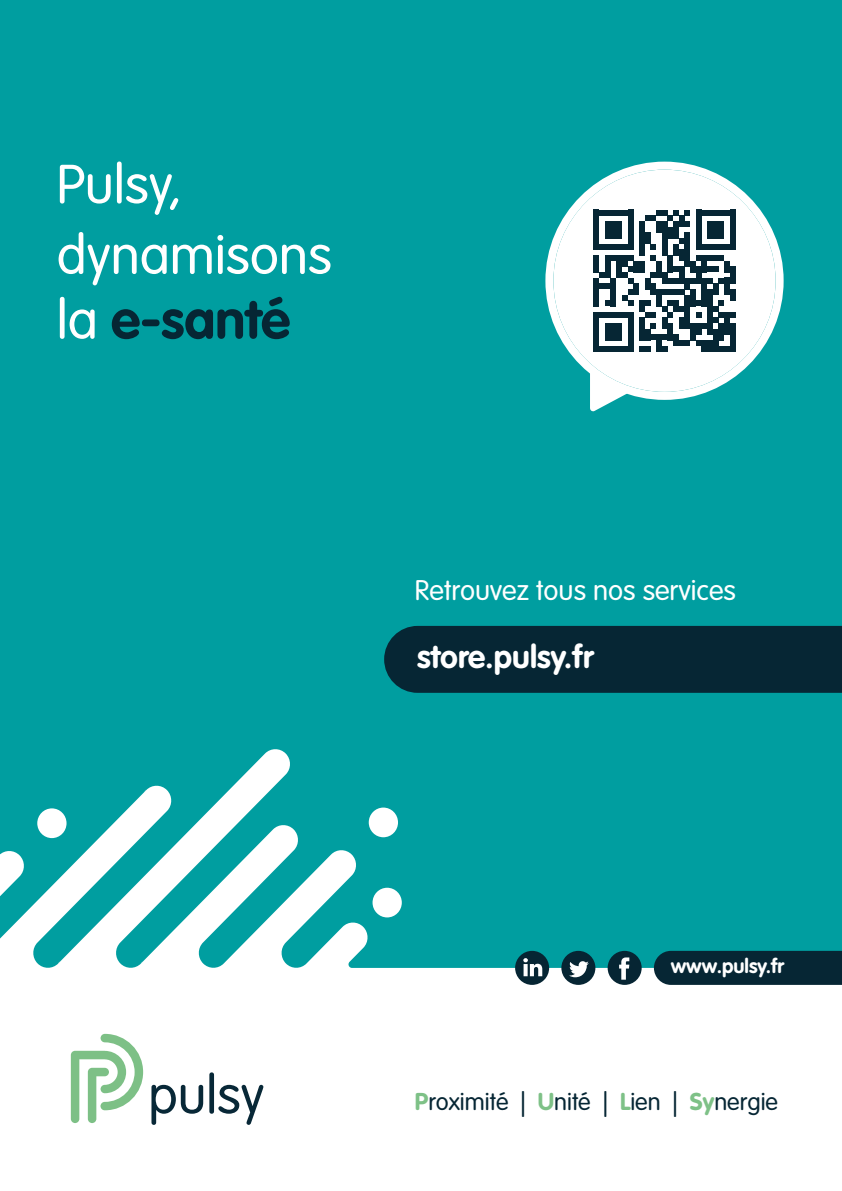
<style>
.page{position:relative;width:842px;height:1191px;background:#fff}
.page>*{position:absolute;margin:0;border:0;box-sizing:border-box;transform-origin:0 0}
.Texte{font:300 54px/64.8px "VAG Rounded Std";color:#fff}
.Texte-2{font:700 32px "VAG Rounded Std";color:#fff}
.Texte-3{font:300 28px "VAG Rounded Std";color:#fff}
.Texte-4{font:300 24px "VAG Rounded Std";color:#062634}
.Texte-5{font:700 20px "VAG Rounded Std";color:#fff}
.s1{font-weight:700;color:#062634}
.s2{font-weight:700;color:#7ec187}
</style>
<div class="page">
<div style="left:0;top:0;width:842px;height:969px;background:#009ea0"></div>
<svg style="left:151px;top:1084px;width:52px;height:40px"></svg>
<div style="left:209px;top:1072px;width:5px;height:41px;background:#082837;border-radius:2px"></div>
<svg style="left:218px;top:1084px;width:45px;height:40px"></svg>
<svg style="left:71px;top:1033px;width:72px;height:90px"></svg>
<div style="left:384px;top:626px;width:458px;height:67px;background:#062634"></div>
<svg style="left:25px;top:749px;width:817px;height:236px"></svg>
<svg style="left:0;top:851px;width:25px;height:118px"></svg>
<div style="left:37px;top:808px;width:30px;height:30px;background:#fff;border-radius:50%"></div>
<div style="left:654px;top:951px;width:188px;height:34px;background:#062634"></div>
<div style="left:515px;top:951px;width:34px;height:34px;background:#062533;border-radius:50%"></div>
<svg style="left:523px;top:958px;width:19px;height:18px"></svg>
<div style="left:608px;top:951px;width:34px;height:34px;background:#062533;border-radius:50%"></div>
<svg style="left:619px;top:957px;width:10px;height:22px"></svg>
<div style="left:561px;top:951px;width:34px;height:34px;background:#062533;border-radius:50%"></div>
<svg style="left:569px;top:961px;width:20px;height:16px"></svg>
<svg style="left:587px;top:367px;width:47px;height:45px"></svg>
<div style="left:545px;top:162px;width:239px;height:238px;border:8px solid #fff;border-radius:50%"></div>
<div style="left:553px;top:170px;width:223px;height:222px;background:#fff;border-radius:50%"></div>
<div style="left:594px;top:210px;width:5px;height:34px;background:#062634"></div>
<div style="left:594px;top:255px;width:5px;height:17px;background:#062634"></div>
<div style="left:594px;top:278px;width:5px;height:28px;background:#062634"></div>
<div style="left:594px;top:312px;width:5px;height:11px;background:#062634"></div>
<div style="left:594px;top:323px;width:5px;height:17px;background:#062634"></div>
<div style="left:594px;top:340px;width:5px;height:12px;background:#062634"></div>
<div style="left:605px;top:221px;width:6px;height:17px;background:#062634"></div>
<div style="left:605px;top:323px;width:6px;height:17px;background:#062634"></div>
<div style="left:611px;top:221px;width:5px;height:17px;background:#062634"></div>
<div style="left:611px;top:323px;width:5px;height:17px;background:#062634"></div>
<div style="left:616px;top:221px;width:6px;height:17px;background:#062634"></div>
<div style="left:616px;top:323px;width:6px;height:17px;background:#062634"></div>
<svg style="left:599px;top:210px;width:29px;height:5px"></svg>
<svg style="left:599px;top:312px;width:29px;height:6px"></svg>
<svg style="left:599px;top:346px;width:29px;height:6px"></svg>
<div style="left:628px;top:210px;width:5px;height:34px;background:#062634"></div>
<svg style="left:594px;top:244px;width:39px;height:5px"></svg>
<svg style="left:599px;top:255px;width:34px;height:51px"></svg>
<div style="left:628px;top:312px;width:5px;height:11px;background:#062634"></div>
<div style="left:628px;top:323px;width:5px;height:17px;background:#062634"></div>
<div style="left:628px;top:340px;width:5px;height:12px;background:#062634"></div>
<div style="left:633px;top:261px;width:6px;height:11px;background:#062634"></div>
<div style="left:633px;top:283px;width:6px;height:12px;background:#062634"></div>
<div style="left:639px;top:221px;width:6px;height:23px;background:#062634"></div>
<div style="left:639px;top:244px;width:6px;height:11px;background:#062634"></div>
<div style="left:639px;top:261px;width:6px;height:11px;background:#062634"></div>
<div style="left:639px;top:323px;width:6px;height:17px;background:#062634"></div>
<div style="left:645px;top:232px;width:5px;height:12px;background:#062634"></div>
<div style="left:645px;top:278px;width:5px;height:11px;background:#062634"></div>
<div style="left:645px;top:329px;width:5px;height:11px;background:#062634"></div>
<svg style="left:639px;top:346px;width:11px;height:6px"></svg>
<svg style="left:650px;top:244px;width:6px;height:5px"></svg>
<div style="left:650px;top:283px;width:6px;height:12px;background:#062634"></div>
<svg style="left:639px;top:300px;width:17px;height:29px"></svg>
<div style="left:656px;top:221px;width:6px;height:11px;background:#062634"></div>
<div style="left:656px;top:289px;width:6px;height:17px;background:#062634"></div>
<div style="left:656px;top:340px;width:6px;height:12px;background:#062634"></div>
<div style="left:662px;top:221px;width:5px;height:23px;background:#062634"></div>
<div style="left:662px;top:244px;width:5px;height:11px;background:#062634"></div>
<svg style="left:650px;top:335px;width:17px;height:5px"></svg>
<svg style="left:662px;top:346px;width:5px;height:6px"></svg>
<div style="left:667px;top:227px;width:6px;height:11px;background:#062634"></div>
<div style="left:667px;top:323px;width:6px;height:17px;background:#062634"></div>
<div style="left:673px;top:221px;width:6px;height:17px;background:#062634"></div>
<div style="left:673px;top:244px;width:6px;height:11px;background:#062634"></div>
<svg style="left:679px;top:238px;width:5px;height:6px"></svg>
<div style="left:679px;top:249px;width:5px;height:12px;background:#062634"></div>
<svg style="left:650px;top:255px;width:34px;height:28px"></svg>
<div style="left:679px;top:272px;width:5px;height:11px;background:#062634"></div>
<svg style="left:645px;top:210px;width:45px;height:17px"></svg>
<div style="left:684px;top:232px;width:6px;height:12px;background:#062634"></div>
<div style="left:684px;top:244px;width:6px;height:22px;background:#062634"></div>
<div style="left:684px;top:278px;width:6px;height:11px;background:#062634"></div>
<svg style="left:662px;top:289px;width:28px;height:40px"></svg>
<svg style="left:673px;top:335px;width:17px;height:11px"></svg>
<div style="left:690px;top:261px;width:6px;height:11px;background:#062634"></div>
<svg style="left:690px;top:278px;width:6px;height:5px"></svg>
<div style="left:690px;top:289px;width:6px;height:17px;background:#062634"></div>
<div style="left:690px;top:323px;width:6px;height:17px;background:#062634"></div>
<div style="left:696px;top:210px;width:5px;height:34px;background:#062634"></div>
<svg style="left:696px;top:255px;width:5px;height:17px"></svg>
<div style="left:696px;top:272px;width:5px;height:11px;background:#062634"></div>
<svg style="left:696px;top:300px;width:5px;height:6px"></svg>
<div style="left:696px;top:323px;width:5px;height:12px;background:#062634"></div>
<svg style="left:696px;top:340px;width:5px;height:6px"></svg>
<div style="left:701px;top:255px;width:6px;height:17px;background:#062634"></div>
<div style="left:701px;top:278px;width:6px;height:28px;background:#062634"></div>
<svg style="left:696px;top:312px;width:11px;height:17px"></svg>
<div style="left:701px;top:340px;width:6px;height:12px;background:#062634"></div>
<div style="left:707px;top:221px;width:6px;height:17px;background:#062634"></div>
<div style="left:707px;top:289px;width:6px;height:17px;background:#062634"></div>
<div style="left:707px;top:306px;width:6px;height:17px;background:#062634"></div>
<div style="left:707px;top:323px;width:6px;height:12px;background:#062634"></div>
<div style="left:707px;top:340px;width:6px;height:12px;background:#062634"></div>
<div style="left:713px;top:221px;width:5px;height:17px;background:#062634"></div>
<div style="left:713px;top:283px;width:5px;height:12px;background:#062634"></div>
<div style="left:713px;top:329px;width:5px;height:11px;background:#062634"></div>
<div style="left:713px;top:340px;width:5px;height:12px;background:#062634"></div>
<div style="left:718px;top:221px;width:6px;height:17px;background:#062634"></div>
<svg style="left:707px;top:255px;width:17px;height:17px"></svg>
<svg style="left:707px;top:278px;width:17px;height:5px"></svg>
<svg style="left:713px;top:300px;width:11px;height:23px"></svg>
<div style="left:718px;top:323px;width:6px;height:17px;background:#062634"></div>
<svg style="left:701px;top:210px;width:29px;height:5px"></svg>
<div style="left:724px;top:261px;width:6px;height:11px;background:#062634"></div>
<div style="left:724px;top:278px;width:6px;height:17px;background:#062634"></div>
<div style="left:724px;top:312px;width:6px;height:11px;background:#062634"></div>
<div style="left:724px;top:323px;width:6px;height:12px;background:#062634"></div>
<svg style="left:718px;top:346px;width:12px;height:6px"></svg>
<div style="left:730px;top:210px;width:5px;height:34px;background:#062634"></div>
<svg style="left:696px;top:244px;width:39px;height:5px"></svg>
<svg style="left:730px;top:266px;width:5px;height:6px"></svg>
<div style="left:730px;top:272px;width:5px;height:11px;background:#062634"></div>
<div style="left:730px;top:289px;width:5px;height:11px;background:#062634"></div>
<svg style="left:730px;top:312px;width:5px;height:6px"></svg>
<div style="left:730px;top:323px;width:5px;height:17px;background:#062634"></div>
<div style="left:730px;top:340px;width:5px;height:12px;background:#062634"></div>
<p class="Texte" style="left:57px;top:154px;width:127px">Pulsy,</p>
<p class="Texte" style="left:57px;top:224px;width:277px">dynamisons la <span class="s1">e-santé</span></p>
<p class="Texte-3" style="left:415px;top:574px;width:323px">Retrouvez tous nos services</p>
<p class="Texte-2" style="left:417px;top:637px;width:178px">store.pulsy.fr</p>
<p class="Texte-5" style="left:671px;top:954px;width:115px">www.pulsy.fr</p>
<p class="Texte-4" style="left:415px;top:1088px;width:365px"><span class="s2">P</span>roximité | <span class="s2">U</span>nité | <span class="s2">L</span>ien | <span class="s2">Sy</span>nergie</p>
</div>
